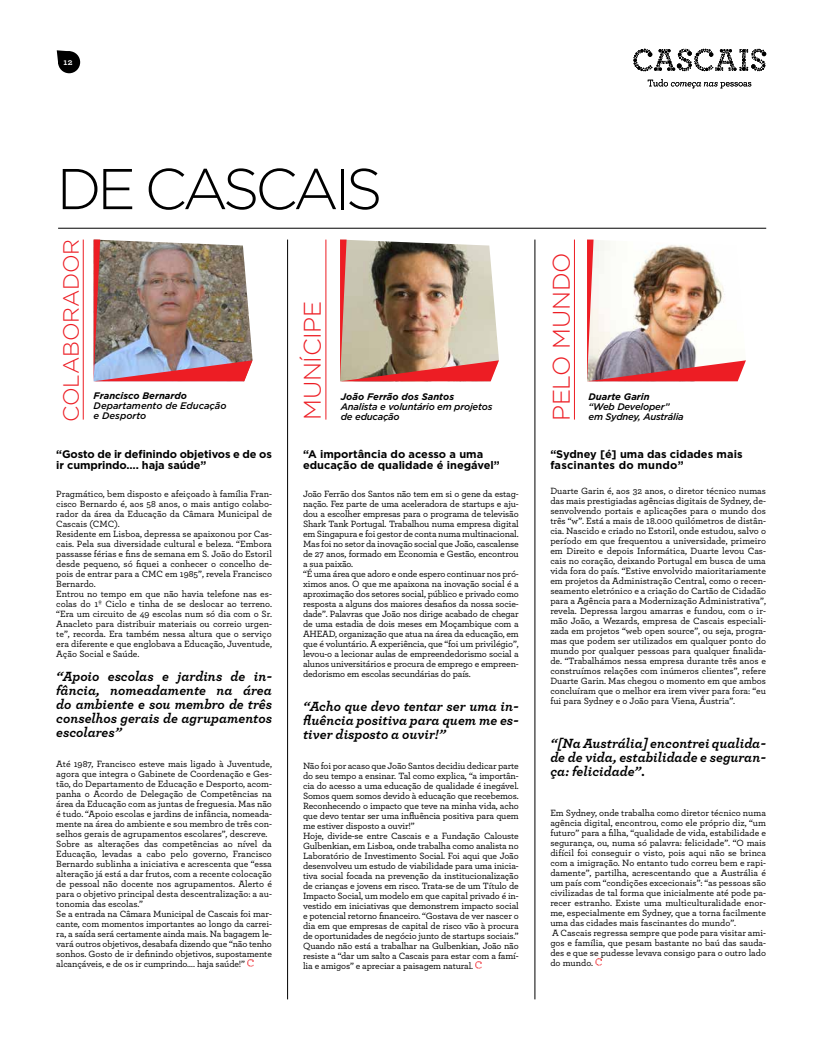
<style>
.page{position:relative;width:823px;height:1049px;background:#fff}
.page>*{position:absolute;margin:0;border:0;box-sizing:border-box;transform-origin:0 0}
.t1{font:300 57.4px "Gotham";letter-spacing:-.075em;color:#000}
.t2{font:300 24px "Gotham";letter-spacing:-.01em;color:#ed1d24}
.t3{font:300 22px "Gotham";letter-spacing:-.01em;color:#ed1d24}
.t4{font:italic 700 14px/14px "Archer";color:#000;text-align:justify}
.t5{font:700 11px/11px "Gotham";color:#000}
.t6{font:500 9.5px/10px "Archer";letter-spacing:-.01em;color:#000}
.t7{font:italic 500 9.5px/10px "Gotham";letter-spacing:-.02em;color:#000}
.t8{font:italic 700 9.5px "Gotham";color:#000}
.t9{font:italic 500 9.5px/10px "Gotham";color:#000}
.t10{font:700 9px "Archer";color:#fff}
</style>
<div class="page">
<svg style="left:57px;top:50px;width:23px;height:23px"></svg>
<svg style="left:647px;top:79px;width:103px;height:9px"></svg>
<svg style="left:633px;top:49px;width:132px;height:22px"></svg>
<hr style="left:58px;top:228px;width:707px;height:1px;background:#000">
<hr style="left:325px;top:240px;width:1px;height:180px;background:#ed1d24">
<hr style="left:287px;top:240px;width:1px;height:759px;background:#000">
<hr style="left:534px;top:240px;width:1px;height:759px;background:#000">
<svg style="left:475px;top:961px;width:6px;height:8px"></svg>
<hr style="left:83px;top:240px;width:1px;height:180px;background:#ed1d24">
<svg style="left:247px;top:959px;width:7px;height:8px"></svg>
<img style="left:94px;top:240px;width:158px;height:141px">
<img style="left:340px;top:240px;width:158px;height:141px">
<hr style="left:574px;top:240px;width:1px;height:180px;background:#ed1d24">
<svg style="left:595px;top:958px;width:6px;height:8px"></svg>
<img style="left:587px;top:240px;width:158px;height:141px">
<p class="t10" style="left:64px;top:55px;width:10px">12</p>
<h1 class="t1" style="left:57px;top:153px;width:327px">DE CASCAIS</h1>
<h3 class="t3" style="left:57px;top:422px;width:184px;rotate:-90deg">COLABORADOR</h3>
<p class="t8" style="left:94px;top:389px;width:95px">Francisco Bernardo</p>
<p class="t9" style="left:94px;top:400px;width:134px">Departamento de Educação e Desporto</p>
<p class="t5" style="left:56px;top:448px;width:217px">“Gosto de ir definindo objetivos e de os ir cumprindo…. haja saúde”</p>
<p class="t6" style="left:56px;top:488px;width:217px">Pragmático, bem disposto e afeiçoado à família Fran&shy;cisco Bernardo é, aos 58 anos, o mais antigo colabo&shy;rador da área da Educação da Câmara Municipal de Cascais (CMC).<br>Residente em Lisboa, depressa se apaixonou por Cas&shy;cais. Pela sua diversidade cultural e beleza. “Embora passasse férias e fins de semana em S. João do Estoril desde pequeno, só fiquei a conhecer o concelho de&shy;pois de entrar para a CMC em 1985”, revela Francisco Bernardo.<br>Entrou no tempo em que não havia telefone nas es&shy;colas do 1º Ciclo e tinha de se deslocar ao terreno. “Era um circuito de 49 escolas num só dia com o Sr.<br>Anacleto para distribuir materiais ou correio urgen&shy;te”, recorda. Era também nessa altura que o serviço era diferente e que englobava a Educação, Juventude, Ação Social e Saúde.</p>
<h3 class="t4" style="left:56px;top:668px;width:217px">“Apoio escolas e jardins de in&shy;fância, nomeadamente na área do ambiente e sou membro de três conselhos gerais de agrupamentos escolares”</h3>
<p class="t6" style="left:56px;top:758px;width:217px">Até 1987, Francisco esteve mais ligado à Juventude, agora que integra o Gabinete de Coordenação e Ges&shy;tão, do Departamento de Educação e Desporto, acom&shy;panha o Acordo de Delegação de Competências na área da Educação com as juntas de freguesia. Mas não é tudo. “Apoio escolas e jardins de infância, nomeada&shy;mente na área do ambiente e sou membro de três con&shy;selhos gerais de agrupamentos escolares”, descreve.<br>Sobre as alterações das competências ao nível da Educação, levadas a cabo pelo governo, Francisco Bernardo sublinha a iniciativa e acrescenta que “essa alteração já está a dar frutos, com a recente colocação de pessoal não docente nos agrupamentos. Alerto é para o objetivo principal desta descentralização: a au&shy;tonomia das escolas.”<br>Se a entrada na Câmara Municipal de Cascais foi mar&shy;cante, com momentos importantes ao longo da carrei&shy;ra, a saída será certamente ainda mais. Na bagagem le&shy;vará outros objetivos, desabafa dizendo que “não tenho sonhos. Gosto de ir definindo objetivos, supostamente alcançáveis, e de os ir cumprindo…. haja saúde!”</p>
<h2 class="t2" style="left:297px;top:420px;width:121px;rotate:-90deg">MUNÍCIPE</h2>
<p class="t8" style="left:340px;top:390px;width:115px">João Ferrão dos Santos</p>
<p class="t7" style="left:340px;top:401px;width:153px">Analista e voluntário em projetos de educação</p>
<p class="t5" style="left:303px;top:448px;width:198px">“A importância do acesso a uma educação de qualidade é inegável”</p>
<p class="t6" style="left:303px;top:488px;width:217px">João Ferrão dos Santos não tem em si o gene da estag&shy;nação. Fez parte de uma aceleradora de startups e aju&shy;dou a escolher empresas para o programa de televisão Shark Tank Portugal. Trabalhou numa empresa digital em Singapura e foi gestor de conta numa multinacional.<br>Mas foi no setor da inovação social que João, cascalense de 27 anos, formado em Economia e Gestão, encontrou a sua paixão.<br>“É uma área que adoro e onde espero continuar nos pró&shy;ximos anos. O que me apaixona na inovação social é a aproximação dos setores social, público e privado como resposta a alguns dos maiores desafios da nossa socie&shy;dade”. Palavras que João nos dirige acabado de chegar de uma estadia de dois meses em Moçambique com a AHEAD, organização que atua na área da educação, em que é voluntário. A experiência, que “foi um privilégio”, levou-o a lecionar aulas de empreendedorismo social a alunos universitários e procura de emprego e empreen&shy;dedorismo em escolas secundárias do país.</p>
<h3 class="t4" style="left:303px;top:698px;width:217px">“Acho que devo tentar ser uma in&shy;fluência positiva para quem me es&shy;tiver disposto a ouvir!”</h3>
<p class="t6" style="left:303px;top:760px;width:217px">Não foi por acaso que João Santos decidiu dedicar parte do seu tempo a ensinar. Tal como explica, “a importân&shy;cia do acesso a uma educação de qualidade é inegável.<br>Somos quem somos devido à educação que recebemos.<br>Reconhecendo o impacto que teve na minha vida, acho que devo tentar ser uma influência positiva para quem me estiver disposto a ouvir!”<br>Hoje, divide-se entre Cascais e a Fundação Calouste Gulbenkian, em Lisboa, onde trabalha como analista no Laboratório de Investimento Social. Foi aqui que João desenvolveu um estudo de viabilidade para uma inicia&shy;tiva social focada na prevenção da institucionalização de crianças e jovens em risco. Trata-se de um Título de Impacto Social, um modelo em que capital privado é in&shy;vestido em iniciativas que demonstrem impacto social e potencial retorno financeiro. “Gostava de ver nascer o dia em que empresas de capital de risco vão à procura de oportunidades de negócio junto de startups sociais.” Quando não está a trabalhar na Gulbenkian, João não resiste a “dar um salto a Cascais para estar com a famí&shy;lia e amigos” e apreciar a paisagem natural.</p>
<h2 class="t2" style="left:545px;top:421px;width:170px;rotate:-90deg">PELO MUNDO</h2>
<p class="t8" style="left:588px;top:390px;width:63px">Duarte Garin</p>
<p class="t7" style="left:588px;top:401px;width:97px">“Web Developer” em Sydney, Austrália</p>
<p class="t5" style="left:550px;top:448px;width:194px">“Sydney [é] uma das cidades mais fascinantes do mundo”</p>
<p class="t6" style="left:550px;top:485px;width:217px;text-align:justify">Duarte Garin é, aos 32 anos, o diretor técnico numas das mais prestigiadas agências digitais de Sydney, de&shy;senvolvendo portais e aplicações para o mundo dos três “w”. Está a mais de 18.000 quilómetros de distân&shy;cia. Nascido e criado no Estoril, onde estudou, salvo o período em que frequentou a universidade, primeiro em Direito e depois Informática, Duarte levou Cas&shy;cais no coração, deixando Portugal em busca de uma vida fora do país. “Estive envolvido maioritariamente em projetos da Administração Central, como o recen&shy;seamento eletrónico e a criação do Cartão de Cidadão para a Agência para a Modernização Administrativa”, revela. Depressa largou amarras e fundou, com o ir&shy;mão João, a Wezards, empresa de Cascais especiali&shy;zada em projetos “web open source”, ou seja, progra&shy;mas que podem ser utilizados em qualquer ponto do mundo por qualquer pessoas para qualquer finalida&shy;de. “Trabalhámos nessa empresa durante três anos e construímos relações com inúmeros clientes”, refere Duarte Garin. Mas chegou o momento em que ambos concluíram que o melhor era irem viver para fora: “eu fui para Sydney e o João para Viena, Áustria”.</p>
<h3 class="t4" style="left:550px;top:735px;width:217px">“[Na Austrália] encontrei qualida&shy;de de vida, estabilidade e seguran&shy;ça: felicidade”.</h3>
<p class="t6" style="left:550px;top:807px;width:217px">Em Sydney, onde trabalha como diretor técnico numa agência digital, encontrou, como ele próprio diz, “um futuro” para a filha, “qualidade de vida, estabilidade e segurança, ou, numa só palavra: felicidade”. “O mais difícil foi conseguir o visto, pois aqui não se brinca com a imigração. No entanto tudo correu bem e rapi&shy;damente”, partilha, acrescentando que a Austrália é um país com “condições excecionais”: “as pessoas são civilizadas de tal forma que inicialmente até pode pa&shy;recer estranho. Existe uma multiculturalidade enor&shy;me, especialmente em Sydney, que a torna facilmente uma das cidades mais fascinantes do mundo”.<br>A Cascais regressa sempre que pode para visitar ami&shy;gos e família, que pesam bastante no baú das sauda&shy;des e que se pudesse levava consigo para o outro lado do mundo.</p>
</div>
